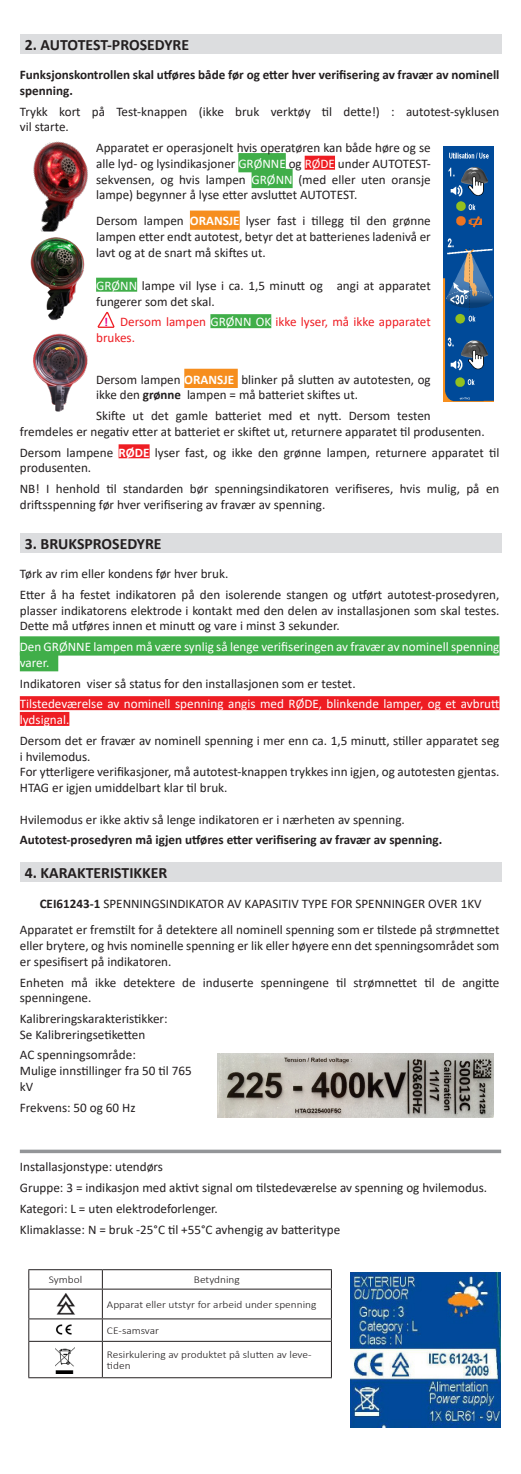
<style>
.page{position:relative;width:521px;height:1474px;background:#fff}
.page>*{position:absolute;margin:0;border:0;box-sizing:border-box;transform-origin:0 0}
.t1{font:700 15.75px "Calibri";color:#231f20}
.t2{font:13.12px/15.8px "Calibri";color:#231f20}
.t3{font:13.12px/15.8px "Calibri";color:#fff}
.t4{font:700 13.12px/15.8px "Calibri";color:#231f20}
.t5{font:13.12px/15.8px "Calibri";color:#ee1d23}
.t6{font:700 12.25px "Calibri";color:#ed028c}
.t7{font:300 10.5px/11.9px "Calibri";color:#231f20;scale:1.09 1}
.s1{color:#fff}
.s2{font-weight:700;color:#fff}
.s3{font-weight:700}
</style>
<div class="page">
<div style="left:238px;top:153px;width:48px;height:19px;background:#40ae49"></div>
<div style="left:305px;top:156px;width:30px;height:14px;background:#ee1d23"></div>
<div style="left:252px;top:169px;width:41px;height:19px;background:#40ae49"></div>
<div style="left:190px;top:210px;width:50px;height:20px;background:#f68e1e"></div>
<div style="left:96px;top:278px;width:41px;height:14px;background:#40ae49"></div>
<div style="left:210px;top:314px;width:61px;height:14px;background:#40ae49"></div>
<div style="left:184px;top:369px;width:54px;height:19px;background:#f68e1e"></div>
<div style="left:119px;top:444px;width:31px;height:14px;background:#ee1d23"></div>
<div style="left:20px;top:636px;width:479px;height:19px;background:#40ae49"></div>
<div style="left:20px;top:652px;width:38px;height:19px;background:#40ae49"></div>
<div style="left:20px;top:696px;width:479px;height:14px;background:#ee1d23"></div>
<div style="left:20px;top:712px;width:49px;height:14px;background:#ee1d23"></div>
<div style="left:20px;top:34px;width:481px;height:20px;background:#dcdddf"></div>
<svg style="left:98px;top:311px;width:17px;height:17px"></svg>
<div style="left:20px;top:532px;width:481px;height:20px;background:#dcdddf"></div>
<div style="left:20px;top:862px;width:481px;height:20px;background:#dcdddf"></div>
<svg style="left:20px;top:1149px;width:481px;height:4px;background:#a4a6a8"></svg>
<hr style="left:28px;top:1269px;width:74px;height:1px;background:#231f20">
<hr style="left:102px;top:1269px;width:230px;height:1px;background:#231f20">
<hr style="left:28px;top:1288px;width:74px;height:1px;background:#231f20">
<hr style="left:102px;top:1288px;width:230px;height:1px;background:#231f20">
<hr style="left:28px;top:1318px;width:74px;height:1px;background:#231f20">
<svg style="left:28px;top:1270px;width:1px;height:70px"></svg>
<hr style="left:102px;top:1318px;width:230px;height:1px;background:#231f20">
<svg style="left:102px;top:1270px;width:1px;height:70px"></svg>
<svg style="left:331px;top:1270px;width:1px;height:70px"></svg>
<hr style="left:28px;top:1340px;width:74px;height:1px;background:#231f20">
<hr style="left:28px;top:1341px;width:1px;height:36px;background:#231f20">
<hr style="left:102px;top:1340px;width:230px;height:1px;background:#231f20">
<hr style="left:102px;top:1341px;width:1px;height:36px;background:#231f20">
<hr style="left:331px;top:1341px;width:1px;height:36px;background:#231f20">
<hr style="left:28px;top:1377px;width:74px;height:1px;background:#231f20">
<hr style="left:102px;top:1377px;width:230px;height:1px;background:#231f20">
<img style="left:56px;top:1293px;width:19px;height:21px">
<img style="left:56px;top:1324px;width:16px;height:11px">
<img style="left:55px;top:1347px;width:20px;height:25px">
<img style="left:30px;top:237px;width:55px;height:83px">
<img style="left:33px;top:333px;width:55px;height:79px">
<img style="left:33px;top:141px;width:55px;height:90px">
<img style="left:217px;top:1053px;width:277px;height:64px">
<img style="left:350px;top:1272px;width:150px;height:155px">
<img style="left:443px;top:146px;width:51px;height:256px">
<p class="t1" style="left:25px;top:33px;width:166px">2. AUTOTEST-PROSEDYRE</p>
<p class="t4" style="left:20px;top:67px;width:481px">Funksjonskontrollen skal utføres både før og etter hver verifisering av fravær av nominell spenning.</p>
<p class="t2" style="left:20px;top:103px;width:481px">Trykk kort på Test-knappen (ikke bruk verktøy til dette!) : autotest-syklusen vil starte.</p>
<p class="t2" style="left:96px;top:140px;width:336px;text-align:justify">Apparatet er operasjonelt hvis operatøren kan både høre og se alle lyd- og lysindikasjoner <span class="s1">GRØNNE</span> og <span class="s1">RØDE</span> under AUTOTEST&shy;sekvensen, og hvis lampen <span class="s1">GRØNN</span> (med eller uten oransje lampe) begynner å lyse etter avsluttet AUTOTEST.</p>
<p class="t2" style="left:96px;top:213px;width:336px;text-align:justify">Dersom lampen <span class="s2">ORANSJE</span> lyser fast i tillegg til den grønne lampen etter endt autotest, betyr det at batterienes ladenivå er lavt og at de snart må skiftes ut.</p>
<p class="t2" style="left:96px;top:277px;width:336px"><span class="s1">GRØNN</span> lampe vil lyse i ca. 1,5 minutt og angi at apparatet fungerer som det skal.</p>
<p class="t6" style="left:104px;top:313px;width:5px">!</p>
<p class="t5" style="left:96px;top:314px;width:336px;text-indent:24px">Dersom lampen <span class="s1">GRØNN OK</span> ikke lyser, må ikke apparatet brukes.</p>
<p class="t2" style="left:96px;top:371px;width:336px">Dersom lampen <span class="s2">ORANSJE</span> blinker på slutten av autotesten, og ikke den <span class="s3">grønne</span> lampen = må batteriet skiftes ut.</p>
<p class="t2" style="left:20px;top:407px;width:466px;text-indent:76px">Skifte ut det gamle batteriet med et nytt. Dersom testen fremdeles er negativ etter at batteriet er skiftet ut, returnere apparatet til produsenten.</p>
<p class="t2" style="left:20px;top:444px;width:481px">Dersom lampene <span class="s2">RØDE</span> lyser fast, og ikke den grønne lampen, returnere apparatet til produsenten.</p>
<p class="t2" style="left:20px;top:480px;width:481px">NB! I henhold til standarden bør spenningsindikatoren verifiseres, hvis mulig, på en driftsspenning før hver verifisering av fravær av spenning.</p>
<p class="t1" style="left:25px;top:532px;width:138px">3. BRUKSPROSEDYRE</p>
<p class="t2" style="left:20px;top:565px;width:210px">Tørk av rim eller kondens før hver bruk.</p>
<p class="t2" style="left:20px;top:586px;width:481px;text-align:justify">Etter å ha festet indikatoren på den isolerende stangen og utført autotest-prosedyren, plasser indikatorens elektrode i kontakt med den delen av installasjonen som skal testes.<br>Dette må utføres innen et minutt og vare i minst 3 sekunder.</p>
<p class="t3" style="left:20px;top:638px;width:481px">Den GRØNNE lampen må være synlig så lenge verifiseringen av fravær av nominell spenning varer.</p>
<p class="t2" style="left:20px;top:675px;width:337px">Indikatoren viser så status for den installasjonen som er testet.</p>
<p class="t3" style="left:20px;top:696px;width:481px">Tilstedeværelse av nominell spenning angis med RØDE, blinkende lamper, og et avbrutt lydsignal.</p>
<p class="t2" style="left:20px;top:732px;width:481px">Dersom det er fravær av nominell spenning i mer enn ca. 1,5 minutt, stiller apparatet seg i hvilemodus.</p>
<p class="t2" style="left:20px;top:763px;width:481px">For ytterligere verifikasjoner, må autotest-knappen trykkes inn igjen, og autotesten gjentas.<br>HTAG er igjen umiddelbart klar til bruk.</p>
<p class="t2" style="left:20px;top:811px;width:386px">Hvilemodus er ikke aktiv så lenge indikatoren er i nærheten av spenning.</p>
<p class="t4" style="left:20px;top:832px;width:424px">Autotest-prosedyren må igjen utføres etter verifisering av fravær av spenning.</p>
<p class="t1" style="left:25px;top:862px;width:144px">4. KARAKTERISTIKKER</p>
<p class="t2" style="left:40px;top:895px;width:443px"><span class="s3">CEI61243-1</span> SPENNINGSINDIKATOR AV KAPASITIV TYPE FOR SPENNINGER OVER 1KV</p>
<p class="t2" style="left:20px;top:921px;width:481px;text-align:justify">Apparatet er fremstilt for å detektere all nominell spenning som er tilstede på strømnettet eller brytere, og hvis nominelle spenning er lik eller høyere enn det spenningsområdet som er spesifisert på indikatoren.</p>
<p class="t2" style="left:20px;top:973px;width:481px">Enheten må ikke detektere de induserte spenningene til strømnettet til de angitte spenningene.</p>
<p class="t2" style="left:20px;top:1010px;width:149px">Kalibreringskarakteristikker:<br>Se Kalibreringsetiketten</p>
<p class="t2" style="left:20px;top:1046px;width:173px">AC spenningsområde:<br>Mulige innstillinger fra 50 til 765 kV</p>
<p class="t2" style="left:20px;top:1099px;width:117px">Frekvens: 50 og 60 Hz</p>
<p class="t2" style="left:20px;top:1158px;width:145px">Installasjonstype: utendørs</p>
<p class="t2" style="left:20px;top:1179px;width:469px">Gruppe: 3 = indikasjon med aktivt signal om tilstedeværelse av spenning og hvilemodus.</p>
<p class="t2" style="left:20px;top:1200px;width:199px">Kategori: L = uten elektrodeforlenger.</p>
<p class="t2" style="left:20px;top:1220px;width:322px">Klimaklasse: N = bruk -25°C til +55°C avhengig av batteritype</p>
<p class="t7" style="left:49px;top:1273px;width:32px">Symbol</p>
<p class="t7" style="left:194px;top:1273px;width:44px">Betydning</p>
<p class="t7" style="left:107px;top:1298px;width:194px">Apparat eller utstyr for arbeid under spenning</p>
<p class="t7" style="left:107px;top:1324px;width:49px">CE-samsvar</p>
<p class="t7" style="left:107px;top:1347px;width:189px">Resirkulering av produktet på slutten av leve&shy;tiden</p>
</div>
